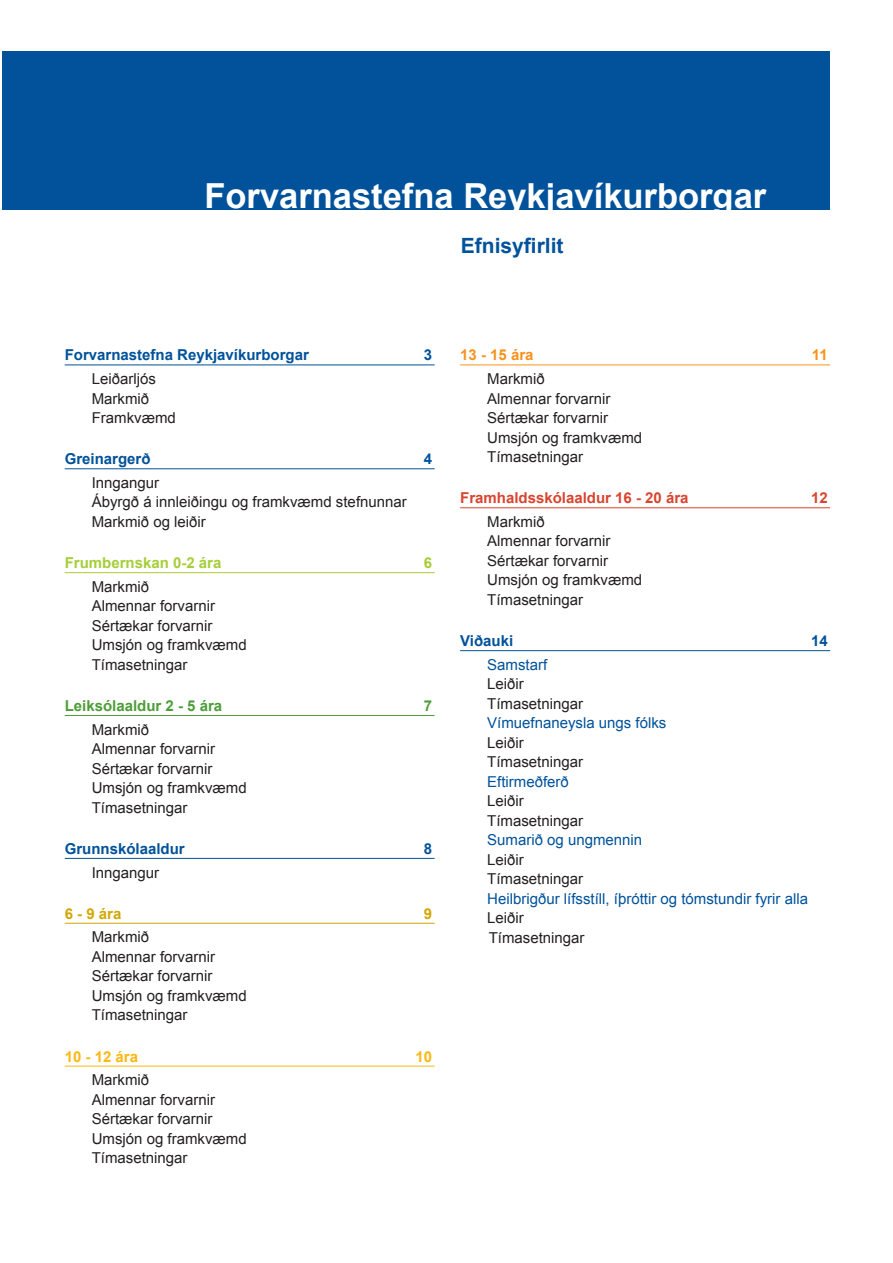
<style>
.page{position:relative;width:893px;height:1263px;background:#fff}
.page>*{position:absolute;margin:0;border:0;box-sizing:border-box;transform-origin:0 0}
.t1{font:700 34.5px "Arial";color:#fff}
.t2{font:700 21px "Arial";color:#01529b}
.t3{font:15px/19.5px "Arial";color:#231f20}
.t4{font:15px "Arial";color:#01529b}
.t5{font:700 15px "Arial";color:#01529b}
.t6{font:700 15px "Arial";color:#d94530}
.t7{font:700 15px "Arial";color:#4d9d39}
.t8{font:700 15px "Arial";color:#a6ce39}
.t9{font:700 15px "Arial";color:#fcb814}
.t10{font:700 15px "Arial";color:#f7931d}
.t11{font:700 15px "Arial";color:#d2a808}
</style>
<div class="page">
<hr style="left:65px;top:365px;width:370px;height:1px;background:#01529b">
<hr style="left:65px;top:468px;width:370px;height:1px;background:#01529b">
<hr style="left:65px;top:572px;width:370px;height:1px;background:#a6ce39">
<hr style="left:65px;top:715px;width:370px;height:1px;background:#4d9d39">
<hr style="left:65px;top:858px;width:370px;height:1px;background:#01529b">
<hr style="left:65px;top:923px;width:370px;height:1px;background:#d2a808">
<hr style="left:65px;top:1066px;width:370px;height:1px;background:#fcb814">
<hr style="left:460px;top:365px;width:370px;height:1px;background:#f7931d">
<hr style="left:460px;top:507px;width:370px;height:1px;background:#d94530">
<hr style="left:460px;top:650px;width:370px;height:1px;background:#01529b">
<div style="left:2px;top:51px;width:827px;height:158px;background:#01529b"></div>
<h1 class="t1" style="left:204px;top:177px;width:563px">Forvarnastefna Reykjavíkurborgar</h1>
<h2 class="t2" style="left:461px;top:234px;width:104px">Efnisyfirlit</h2>
<p class="t5" style="left:65px;top:347px;width:246px">Forvarnastefna Reykjavíkurborgar</p>
<p class="t5" style="left:424px;top:347px;width:10px">3</p>
<p class="t3" style="left:92px;top:369px;width:86px">Leiðarljós<br>Markmið<br>Framkvæmd</p>
<p class="t5" style="left:65px;top:450px;width:87px">Greinargerð</p>
<p class="t5" style="left:424px;top:450px;width:10px">4</p>
<p class="t3" style="left:92px;top:473px;width:317px">Inngangur<br>Ábyrgð á innleiðingu og framkvæmd stefnunnar<br>Markmið og leiðir</p>
<p class="t8" style="left:65px;top:554px;width:158px">Frumbernskan 0-2 ára</p>
<p class="t8" style="left:424px;top:554px;width:10px">6</p>
<p class="t3" style="left:92px;top:577px;width:157px">Markmið<br>Almennar forvarnir<br>Sértækar forvarnir<br>Umsjón og framkvæmd<br>Tímasetningar</p>
<p class="t7" style="left:65px;top:697px;width:159px">Leiksólaaldur 2 - 5 ára</p>
<p class="t7" style="left:424px;top:697px;width:10px">7</p>
<p class="t3" style="left:92px;top:720px;width:157px">Markmið<br>Almennar forvarnir<br>Sértækar forvarnir<br>Umsjón og framkvæmd<br>Tímasetningar</p>
<p class="t5" style="left:65px;top:840px;width:122px">Grunnskólaaldur</p>
<p class="t5" style="left:424px;top:840px;width:10px">8</p>
<p class="t3" style="left:92px;top:862px;width:69px">Inngangur</p>
<p class="t11" style="left:65px;top:905px;width:58px">6 - 9 ára</p>
<p class="t11" style="left:424px;top:905px;width:10px">9</p>
<p class="t3" style="left:92px;top:927px;width:157px">Markmið<br>Almennar forvarnir<br>Sértækar forvarnir<br>Umsjón og framkvæmd<br>Tímasetningar</p>
<p class="t9" style="left:65px;top:1048px;width:75px">10 - 12 ára</p>
<p class="t9" style="left:416px;top:1048px;width:18px">10</p>
<p class="t3" style="left:92px;top:1070px;width:157px">Markmið<br>Almennar forvarnir<br>Sértækar forvarnir<br>Umsjón og framkvæmd<br>Tímasetningar</p>
<p class="t10" style="left:460px;top:347px;width:75px">13 - 15 ára</p>
<p class="t10" style="left:812px;top:347px;width:17px">11</p>
<p class="t3" style="left:487px;top:369px;width:157px">Markmið<br>Almennar forvarnir<br>Sértækar forvarnir<br>Umsjón og framkvæmd<br>Tímasetningar</p>
<p class="t6" style="left:460px;top:489px;width:230px">Framhaldsskólaaldur 16 - 20 ára</p>
<p class="t6" style="left:811px;top:489px;width:18px">12</p>
<p class="t3" style="left:487px;top:512px;width:157px">Markmið<br>Almennar forvarnir<br>Sértækar forvarnir<br>Umsjón og framkvæmd<br>Tímasetningar</p>
<p class="t5" style="left:460px;top:632px;width:55px">Viðauki</p>
<p class="t5" style="left:811px;top:632px;width:18px">14</p>
<p class="t4" style="left:487px;top:656px;width:62px">Samstarf</p>
<p class="t3" style="left:487px;top:674px;width:97px">Leiðir<br>Tímasetningar</p>
<p class="t4" style="left:487px;top:715px;width:181px">Vímuefnaneysla ungs fólks</p>
<p class="t3" style="left:487px;top:733px;width:97px">Leiðir<br>Tímasetningar</p>
<p class="t4" style="left:487px;top:773px;width:83px">Eftirmeðferð</p>
<p class="t3" style="left:487px;top:791px;width:97px">Leiðir<br>Tímasetningar</p>
<p class="t4" style="left:487px;top:832px;width:157px">Sumarið og ungmennin</p>
<p class="t3" style="left:487px;top:850px;width:97px">Leiðir<br>Tímasetningar</p>
<p class="t4" style="left:487px;top:890px;width:322px">Heilbrigður lífsstíll, íþróttir og tómstundir fyrir alla</p>
<p class="t3" style="left:487px;top:908px;width:99px">Leiðir<br>Tímasetningar</p>
</div>
